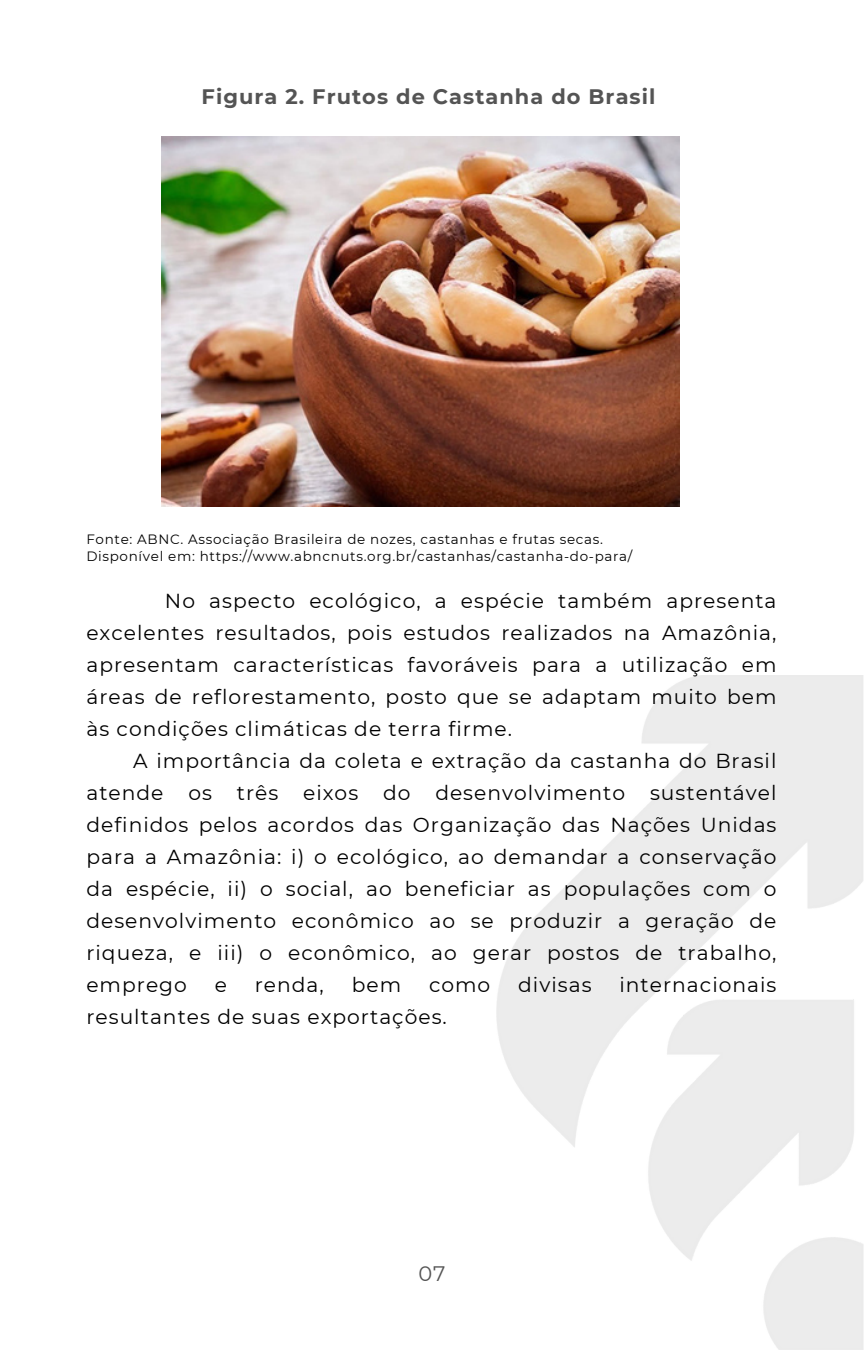
<style>
.page{position:relative;width:864px;height:1350px;background:#fff}
.page>*{position:absolute;margin:0;border:0;box-sizing:border-box;transform-origin:0 0}
.t1{font:700 20.93px "Montserrat";letter-spacing:.05em;color:#545454}
.t2{font:20.93px "Montserrat";color:#545454}
.t3{font:20.25px/31.9px "Montserrat";letter-spacing:.05em;color:#000;text-align:justify}
.t4{font:13.5px/16.9px "Montserrat";letter-spacing:.05em;color:#000}
</style>
<div class="page">
<img style="left:162px;top:137px;width:518px;height:369px">
<p class="t1" style="left:202px;top:81px;width:455px">Figura 2. Frutos de Castanha do Brasil</p>
<p class="t4" style="left:86px;top:530px;width:547px">Fonte: ABNC. Associação Brasileira de nozes, castanhas e frutas secas.<br>Disponível em: https://www.abncnuts.org.br/castanhas/castanha-do-para/</p>
<p class="t3" style="left:86px;top:584px;width:692px;text-indent:78px">No aspecto ecológico, a espécie também apresenta excelentes resultados, pois estudos realizados na Amazônia, apresentam características favoráveis para a utilização em áreas de reflorestamento, posto que se adaptam muito bem às condições climáticas de terra firme.</p>
<p class="t3" style="left:86px;top:744px;width:692px;text-indent:47px">A importância da coleta e extração da castanha do Brasil atende os três eixos do desenvolvimento sustentável definidos pelos acordos das Organização das Nações Unidas para a Amazônia: i) o ecológico, ao demandar a conservação da espécie, ii) o social, ao beneficiar as populações com o desenvolvimento econômico ao se produzir a geração de riqueza, e iii) o econômico, ao gerar postos de trabalho, emprego</p>
<p class="t3" style="left:215px;top:968px;width:14px">e</p>
<p class="t3" style="left:255px;top:968px;width:71px">renda,</p>
<p class="t3" style="left:352px;top:968px;width:51px">bem</p>
<p class="t3" style="left:429px;top:968px;width:63px">como</p>
<p class="t3" style="left:518px;top:968px;width:75px">divisas</p>
<p class="t3" style="left:619px;top:968px;width:159px">internacionais</p>
<p class="t3" style="left:86px;top:1001px;width:362px">resultantes de suas exportações.</p>
<p class="t2" style="left:418px;top:1259px;width:29px">07</p>
</div>
